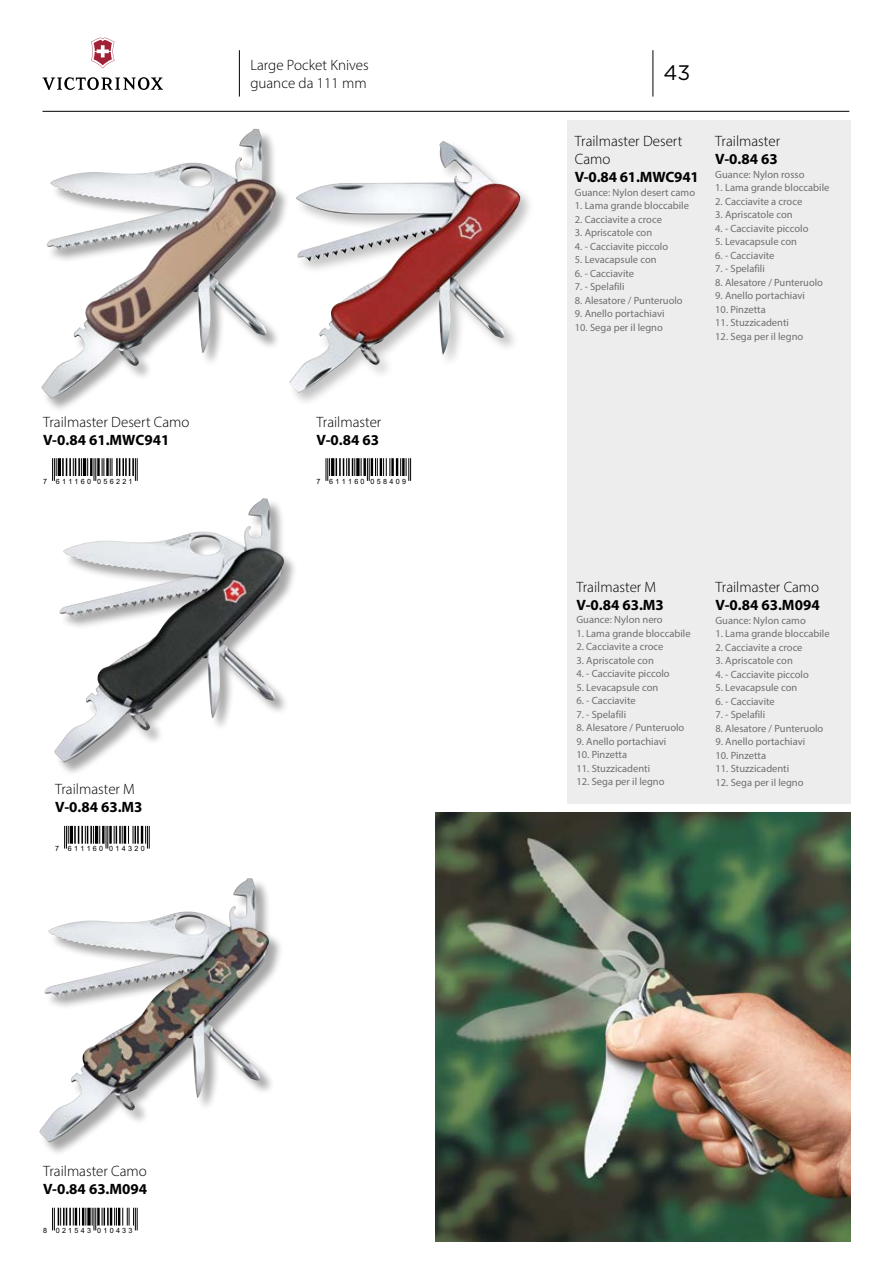
<style>
.page{position:relative;width:893px;height:1263px;background:#fff}
.page>*{position:absolute;margin:0;border:0;box-sizing:border-box;transform-origin:0 0}
.t1{font:21px "Gotham";color:#000}
.t2{font:300 15px/18px "Myriad Pro";color:#000}
.t3{font:700 15px "Myriad Pro";color:#000}
.t4{font:10.5px "Myriad Pro";color:#706f6f}
.t5{font:7.2px "Arial";letter-spacing:.32em;color:#000}
</style>
<div class="page">
<hr style="left:43px;top:111px;width:806px;height:1px;background:#000">
<hr style="left:653px;top:50px;width:1px;height:47px;background:#000">
<div style="left:567px;top:120px;width:283px;height:684px;background:#ededed"></div>
<svg style="left:43px;top:77px;width:120px;height:13px"></svg>
<svg style="left:91px;top:38px;width:23px;height:30px"></svg>
<hr style="left:239px;top:50px;width:1px;height:47px;background:#000">
<div style="left:288px;top:139px;width:247px;height:268px;background:#000;opacity:.25"></div>
<img style="left:296px;top:141px;width:175px;height:201px">
<div style="left:42px;top:129px;width:249px;height:284px;background:#000;opacity:.35"></div>
<img style="left:46px;top:130px;width:206px;height:121px">
<div style="left:39px;top:878px;width:244px;height:279px;background:#000;opacity:.35"></div>
<img style="left:44px;top:880px;width:202px;height:117px">
<div style="left:54px;top:498px;width:244px;height:279px;background:#000;opacity:.35"></div>
<img style="left:59px;top:500px;width:202px;height:118px">
<img style="left:436px;top:813px;width:414px;height:428px">
<svg style="left:64px;top:826px;width:36px;height:22px"></svg>
<hr style="left:102px;top:826px;width:3px;height:18px;background:#000">
<svg style="left:106px;top:826px;width:44px;height:22px"></svg>
<svg style="left:52px;top:458px;width:44px;height:23px"></svg>
<hr style="left:97px;top:458px;width:3px;height:18px;background:#000">
<svg style="left:102px;top:458px;width:36px;height:23px"></svg>
<svg style="left:52px;top:1208px;width:44px;height:22px"></svg>
<hr style="left:97px;top:1208px;width:3px;height:17px;background:#000">
<svg style="left:102px;top:1208px;width:36px;height:22px"></svg>
<svg style="left:326px;top:458px;width:4px;height:23px"></svg>
<hr style="left:331px;top:458px;width:3px;height:18px;background:#000">
<svg style="left:336px;top:458px;width:19px;height:18px"></svg>
<svg style="left:356px;top:458px;width:4px;height:18px"></svg>
<svg style="left:361px;top:458px;width:50px;height:23px"></svg>
<h2 class="t2" style="left:250px;top:55px;width:120px">Large Pocket Knives guance da 111 mm</h2>
<h2 class="t2" style="left:43px;top:413px;width:148px">Trailmaster Desert Camo</h2>
<h2 class="t3" style="left:43px;top:430px;width:128px">V-0.84 61.MWC941</h2>
<p class="t5" style="left:43px;top:476px;width:91px">7 611160 056221</p>
<h2 class="t2" style="left:55px;top:780px;width:81px">Trailmaster M</h2>
<h2 class="t3" style="left:55px;top:798px;width:89px">V-0.84 63.M3</h2>
<p class="t5" style="left:55px;top:844px;width:91px">7 611160 014320</p>
<h2 class="t2" style="left:43px;top:1161px;width:105px">Trailmaster Camo</h2>
<h2 class="t3" style="left:43px;top:1179px;width:106px">V-0.84 63.M094</h2>
<p class="t5" style="left:43px;top:1225px;width:91px">8 021543 010433</p>
<h2 class="t2" style="left:317px;top:413px;width:66px">Trailmaster</h2>
<h2 class="t3" style="left:317px;top:430px;width:64px">V-0.84 63</h2>
<p class="t5" style="left:317px;top:476px;width:91px">7 611160 058409</p>
<h1 class="t1" style="left:663px;top:61px;width:28px">43</h1>
<h2 class="t2" style="left:575px;top:132px;width:109px">Trailmaster Desert<br>Camo</h2>
<h2 class="t3" style="left:575px;top:168px;width:125px">V-0.84 61.MWC941</h2>
<p class="t4" style="left:575px;top:186px;width:122px">Guance: Nylon desert camo</p>
<p class="t4" style="left:575px;top:199px;width:116px">1. Lama grande bloccabile</p>
<p class="t4" style="left:575px;top:213px;width:89px">2. Cacciavite a croce</p>
<p class="t4" style="left:575px;top:226px;width:79px">3. Apriscatole con</p>
<p class="t4" style="left:575px;top:240px;width:95px">4. - Cacciavite piccolo</p>
<p class="t4" style="left:575px;top:253px;width:83px">5. Levacapsule con</p>
<p class="t4" style="left:575px;top:267px;width:61px">6. - Cacciavite</p>
<p class="t4" style="left:575px;top:280px;width:51px">7. - Spelafili</p>
<p class="t4" style="left:575px;top:294px;width:109px">8. Alesatore / Punteruolo</p>
<p class="t4" style="left:575px;top:307px;width:91px">9. Anello portachiavi</p>
<p class="t4" style="left:575px;top:321px;width:90px">10. Sega per il legno</p>
<h2 class="t2" style="left:715px;top:132px;width:66px">Trailmaster</h2>
<h2 class="t3" style="left:715px;top:150px;width:64px">V-0.84 63</h2>
<p class="t4" style="left:715px;top:168px;width:91px">Guance: Nylon rosso</p>
<p class="t4" style="left:715px;top:181px;width:116px">1. Lama grande bloccabile</p>
<p class="t4" style="left:715px;top:195px;width:89px">2. Cacciavite a croce</p>
<p class="t4" style="left:715px;top:208px;width:79px">3. Apriscatole con</p>
<p class="t4" style="left:715px;top:222px;width:95px">4. - Cacciavite piccolo</p>
<p class="t4" style="left:715px;top:235px;width:83px">5. Levacapsule con</p>
<p class="t4" style="left:715px;top:249px;width:61px">6. - Cacciavite</p>
<p class="t4" style="left:715px;top:262px;width:51px">7. - Spelafili</p>
<p class="t4" style="left:715px;top:276px;width:109px">8. Alesatore / Punteruolo</p>
<p class="t4" style="left:715px;top:289px;width:91px">9. Anello portachiavi</p>
<p class="t4" style="left:715px;top:303px;width:52px">10. Pinzetta</p>
<p class="t4" style="left:715px;top:316px;width:75px">11. Stuzzicadenti</p>
<p class="t4" style="left:715px;top:330px;width:90px">12. Sega per il legno</p>
<h2 class="t2" style="left:576px;top:578px;width:81px">Trailmaster M</h2>
<h2 class="t3" style="left:576px;top:595px;width:89px">V-0.84 63.M3</h2>
<p class="t4" style="left:576px;top:613px;width:88px">Guance: Nylon nero</p>
<p class="t4" style="left:576px;top:627px;width:116px">1. Lama grande bloccabile</p>
<p class="t4" style="left:576px;top:640px;width:89px">2. Cacciavite a croce</p>
<p class="t4" style="left:576px;top:654px;width:79px">3. Apriscatole con</p>
<p class="t4" style="left:576px;top:667px;width:95px">4. - Cacciavite piccolo</p>
<p class="t4" style="left:576px;top:681px;width:83px">5. Levacapsule con</p>
<p class="t4" style="left:576px;top:694px;width:61px">6. - Cacciavite</p>
<p class="t4" style="left:576px;top:708px;width:51px">7. - Spelafili</p>
<p class="t4" style="left:576px;top:721px;width:109px">8. Alesatore / Punteruolo</p>
<p class="t4" style="left:576px;top:735px;width:91px">9. Anello portachiavi</p>
<p class="t4" style="left:576px;top:748px;width:52px">10. Pinzetta</p>
<p class="t4" style="left:576px;top:762px;width:75px">11. Stuzzicadenti</p>
<p class="t4" style="left:576px;top:775px;width:90px">12. Sega per il legno</p>
<h2 class="t2" style="left:715px;top:578px;width:105px">Trailmaster Camo</h2>
<h2 class="t3" style="left:715px;top:595px;width:106px">V-0.84 63.M094</h2>
<p class="t4" style="left:715px;top:614px;width:92px">Guance: Nylon camo</p>
<p class="t4" style="left:715px;top:627px;width:116px">1. Lama grande bloccabile</p>
<p class="t4" style="left:715px;top:641px;width:89px">2. Cacciavite a croce</p>
<p class="t4" style="left:715px;top:654px;width:79px">3. Apriscatole con</p>
<p class="t4" style="left:715px;top:668px;width:95px">4. - Cacciavite piccolo</p>
<p class="t4" style="left:715px;top:681px;width:83px">5. Levacapsule con</p>
<p class="t4" style="left:715px;top:695px;width:61px">6. - Cacciavite</p>
<p class="t4" style="left:715px;top:708px;width:51px">7. - Spelafili</p>
<p class="t4" style="left:715px;top:722px;width:109px">8. Alesatore / Punteruolo</p>
<p class="t4" style="left:715px;top:735px;width:91px">9. Anello portachiavi</p>
<p class="t4" style="left:715px;top:749px;width:52px">10. Pinzetta</p>
<p class="t4" style="left:715px;top:762px;width:75px">11. Stuzzicadenti</p>
<p class="t4" style="left:715px;top:776px;width:90px">12. Sega per il legno</p>
</div>
